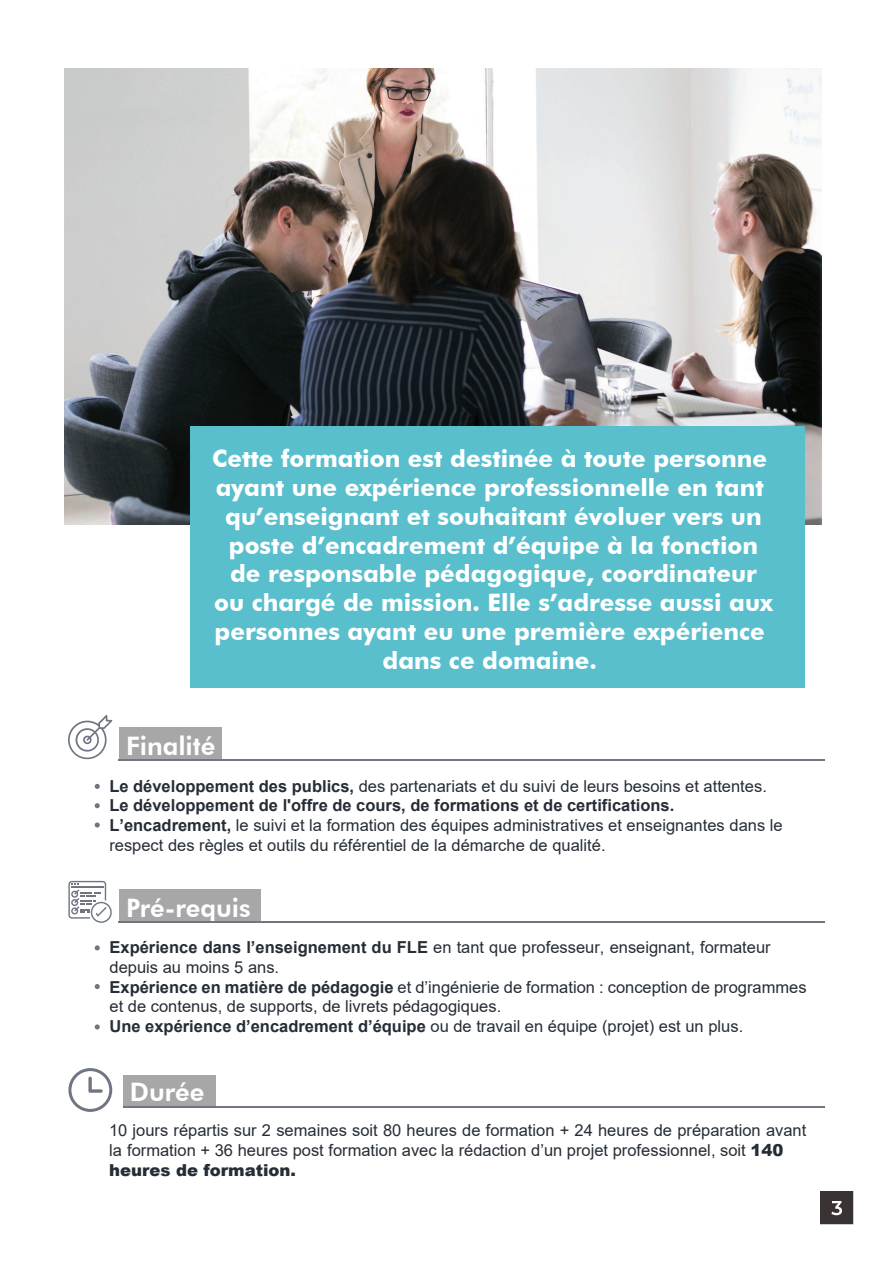
<style>
.page{position:relative;width:893px;height:1263px;background:#fff}
.page>*{position:absolute;margin:0;border:0;box-sizing:border-box;transform-origin:0 0}
.t1{font:800 25.5px "Futura BT";color:#fff}
.t2{font:700 24px/28.8px "Futura Md BT";color:#fff;text-align:center}
.t3{font:16.5px/19.8px "Arial";color:#262d36}
.s1{font-weight:700}
.s2{font-style:inherit}
.s3{font-weight:900}
</style>
<div class="page">
<img style="left:65px;top:68px;width:757px;height:457px">
<div style="left:190px;top:427px;width:615px;height:261px;background:#5abfcd"></div>
<div style="left:119px;top:727px;width:103px;height:33px;background:#a7a7a8"></div>
<svg style="left:68px;top:715px;width:44px;height:45px"></svg>
<hr style="left:119px;top:759px;width:706px;height:2px;background:#6f7681">
<div style="left:119px;top:889px;width:142px;height:33px;background:#a7a7a8"></div>
<hr style="left:119px;top:921px;width:706px;height:2px;background:#6f7681">
<svg style="left:95px;top:784px;width:5px;height:5px"></svg>
<svg style="left:95px;top:803px;width:5px;height:5px"></svg>
<svg style="left:95px;top:822px;width:5px;height:5px"></svg>
<svg style="left:95px;top:945px;width:5px;height:5px"></svg>
<svg style="left:95px;top:1024px;width:5px;height:5px"></svg>
<svg style="left:95px;top:984px;width:5px;height:5px"></svg>
<div style="left:123px;top:1075px;width:92px;height:31px;background:#a7a7a8"></div>
<hr style="left:123px;top:1106px;width:701px;height:1px;background:#6f7681">
<svg style="left:68px;top:1068px;width:44px;height:44px"></svg>
<svg style="left:68px;top:881px;width:44px;height:42px"></svg>
<img style="left:820px;top:1191px;width:34px;height:33px">
<p class="t2" style="left:212px;top:444px;width:562px">Cette formation est destinée à toute personne ayant une expérience professionnelle en tant qu’enseignant et souhaitant évoluer vers un poste d’encadrement d’équipe à la fonction de responsable pédagogique, coordinateur ou chargé de mission. Elle s’adresse aussi aux personnes ayant eu une première expérience dans ce domaine.</p>
<h1 class="t1" style="left:126px;top:730px;width:91px">Finalité</h1>
<p class="t3" style="left:109px;top:776px;width:675px"><span class="s1">Le développement des publics,</span> des partenariats et du suivi de leurs besoins et attentes<span class="s2">.<br></span><span class="s1">Le développement de l'offre de cours, de formations et de certifications.<br>L’encadrement,</span> le suivi et la formation des équipes administratives et enseignantes dans le respect des règles et outils du référentiel de la démarche de qualité.</p>
<h1 class="t1" style="left:126px;top:892px;width:126px">Pré-requis</h1>
<p class="t3" style="left:110px;top:937px;width:699px"><span class="s1">Expérience dans l’enseignement du FLE</span> en tant que professeur, enseignant, formateur depuis au moins 5 ans<span class="s2">.<br></span><span class="s1">Expérience en matière de pédagogie</span> et d’ingénierie de formation : conception de programmes et de contenus, de supports, de livrets pédagogiques<span class="s2">.<br></span><span class="s1">Une expérience d’encadrement d’équipe</span> ou de travail en équipe (projet) est un plus<span class="s2">.</span></p>
<h1 class="t1" style="left:130px;top:1076px;width:76px">Durée</h1>
<p class="t3" style="left:109px;top:1120px;width:699px">10 jours répartis sur 2 semaines soit 80 heures de formation + 24 heures de préparation avant la formation + 36 heures post formation avec la rédaction d’un projet professionnel, soit <span class="s3">140 heures de formation.</span></p>
</div>
